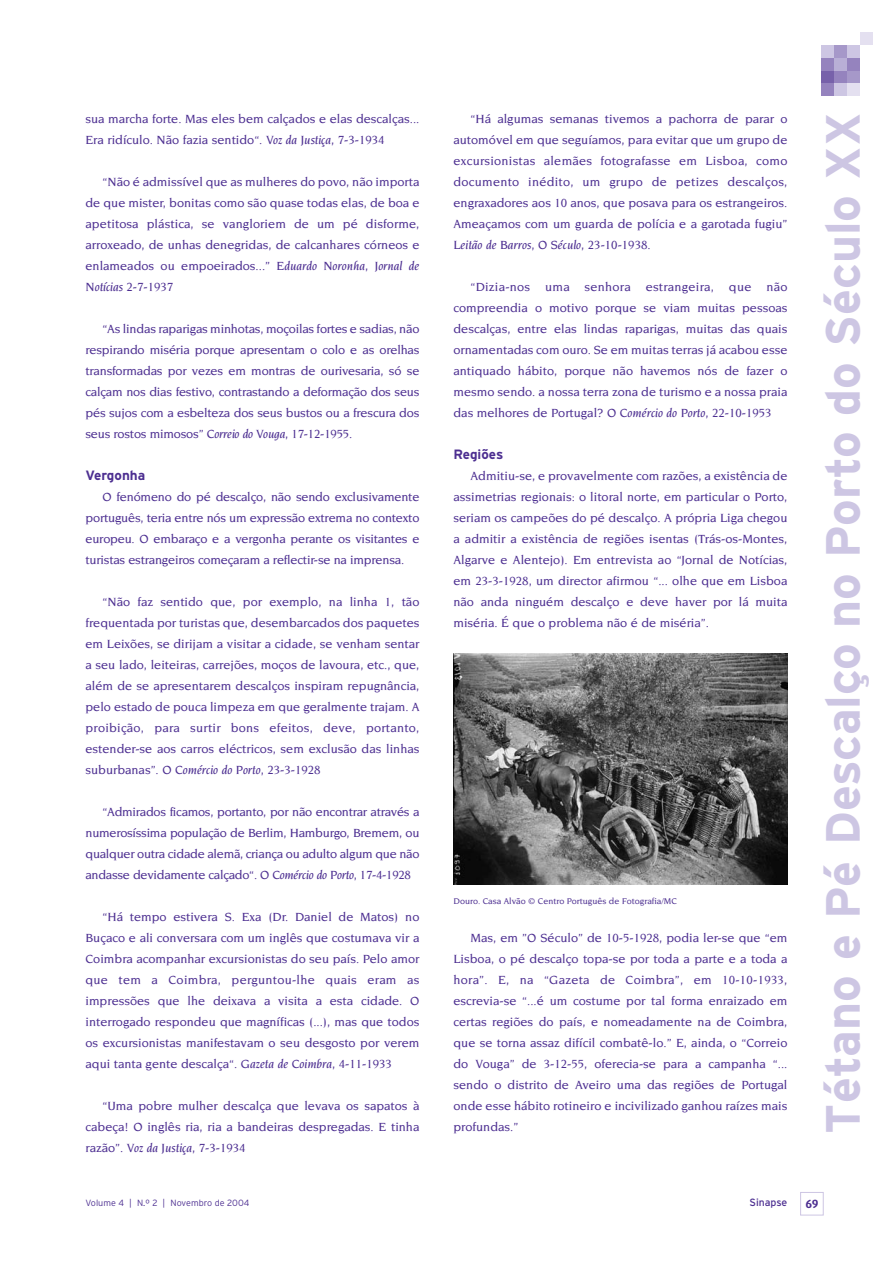
<style>
.page{position:relative;width:893px;height:1262px;background:#fff}
.page>*{position:absolute;margin:0;border:0;box-sizing:border-box;transform-origin:0 0}
.t1{font:700 48px "Interstate";color:#cdc6e3}
.t2{font:700 13.5px "Interstate";color:#4d2f91}
.t3{font:500 12.75px/21px "Novarese";color:#4d2f91;text-align:justify}
.t4{font:italic 500 12.75px "Novarese";color:#4d2f91}
.t5{font:700 12px "Dax";color:#4d2f91}
.t6{font:10.5px "Interstate";color:#4d2f91}
.t7{font:500 9px "Novarese";color:#4d2f91}
.t8{font:300 9px "Interstate";color:#4d2f91}
.s1{font-style:italic}
</style>
<div class="page">
<div style="left:821px;top:45px;width:13px;height:13px;background:#cdc6e3"></div>
<div style="left:834px;top:45px;width:13px;height:13px;background:#a698c9"></div>
<div style="left:834px;top:58px;width:13px;height:13px;background:#b9afd6"></div>
<div style="left:821px;top:58px;width:13px;height:13px;background:#9583be"></div>
<div style="left:821px;top:71px;width:13px;height:13px;background:#7761aa"></div>
<div style="left:834px;top:71px;width:13px;height:13px;background:#9583be"></div>
<div style="left:847px;top:45px;width:12px;height:13px;background:#cdc6e3"></div>
<div style="left:859px;top:33px;width:13px;height:12px;background:#e4e0f0"></div>
<div style="left:847px;top:58px;width:12px;height:13px;background:#9583be"></div>
<div style="left:847px;top:71px;width:12px;height:13px;background:#a698c9"></div>
<div style="left:821px;top:84px;width:13px;height:12px;background:#9583be"></div>
<div style="left:834px;top:84px;width:13px;height:12px;background:#cdc6e3"></div>
<div style="left:847px;top:84px;width:12px;height:12px;background:#e4e0f0"></div>
<div style="left:800px;top:1192px;width:23px;height:23px;border:1px solid #cdc6e3"></div>
<img style="left:453px;top:653px;width:334px;height:231px">
<p class="t3" style="left:85px;top:109px;width:335px">sua marcha forte. Mas eles bem calçados e elas descalças...<br>Era ridículo. Não fazia sentido“. <span class="s1">Voz da Justiça, 7-3-1934</span></p>
<p class="t3" style="left:85px;top:172px;width:335px;text-indent:17px">“Não é admissível que as mulheres do povo, não importa de que mister, bonitas como são quase todas elas, de boa e apetitosa plástica, se vangloriem de um pé disforme, arroxeado, de unhas denegridas, de calcanhares córneos e enlameados ou empoeirados...” <span class="s1">Eduardo Noronha, Jornal de Notícias 2-7-1937</span></p>
<p class="t3" style="left:85px;top:319px;width:335px;text-indent:17px">“As lindas raparigas minhotas, moçoilas fortes e sadias, não respirando miséria porque apresentam o colo e as orelhas transformadas por vezes em montras de ourivesaria, só se calçam nos dias festivo, contrastando a deformação dos seus pés sujos com a esbelteza dos seus bustos ou a frescura dos seus rostos mimosos” <span class="s1">Correio do Vouga, 17-12-1955.</span></p>
<p class="t2" style="left:85px;top:470px;width:61px">Vergonha</p>
<p class="t3" style="left:85px;top:487px;width:335px;text-indent:17px">O fenómeno do pé descalço, não sendo exclusivamente português, teria entre nós um expressão extrema no contexto europeu. O embaraço e a vergonha perante os visitantes e turistas estrangeiros começaram a reflectir-se na imprensa.</p>
<p class="t3" style="left:85px;top:592px;width:335px;text-indent:17px">“Não faz sentido que, por exemplo, na linha 1, tão frequentada por turistas que, desembarcados dos paquetes em Leixões, se dirijam a visitar a cidade, se venham sentar a seu lado, leiteiras, carrejões, moços de lavoura, etc., que, além de se apresentarem descalços inspiram repugnância, pelo estado de pouca limpeza em que geralmente trajam. A proibição, para surtir bons efeitos, deve, portanto, estender-se aos carros eléctricos, sem exclusão das linhas suburbanas”. <span class="s1">O Comércio do Porto, 23-3-1928</span></p>
<p class="t3" style="left:85px;top:802px;width:335px;text-indent:17px">“Admirados ficamos, portanto, por não encontrar através a numerosíssima população de Berlim, Hamburgo, Bremem, ou qualquer outra cidade alemã, criança ou adulto algum que não andasse devidamente calçado“. <span class="s1">O Comércio do Porto, 17-4-1928</span></p>
<p class="t3" style="left:85px;top:907px;width:335px;text-indent:17px">“Há tempo estivera S. Exa (Dr. Daniel de Matos) no Buçaco e ali conversara com um inglês que costumava vir a Coimbra acompanhar excursionistas do seu país. Pelo amor que tem a Coimbra, perguntou-lhe quais eram as impressões que lhe deixava a visita a esta cidade. O interrogado respondeu que magníficas (...), mas que todos os excursionistas manifestavam o seu desgosto por verem aqui tanta gente descalça“. <span class="s1">Gazeta de Coimbra, 4-11-1933</span></p>
<p class="t3" style="left:85px;top:1096px;width:335px;text-indent:17px">“Uma pobre mulher descalça que levava os sapatos à cabeça! O inglês ria, ria a bandeiras despregadas. E tinha razão”. <span class="s1">Voz da Justiça, 7-3-1934</span></p>
<p class="t3" style="left:453px;top:109px;width:335px;text-indent:17px">“Há algumas semanas tivemos a pachorra de parar o automóvel em que seguíamos, para evitar que um grupo de excursionistas alemães fotografasse em Lisboa, como documento inédito, um grupo de petizes descalços, engraxadores aos 10 anos, que posava para os estrangeiros.<br>Ameaçamos com um guarda de polícia e a garotada fugiu”</p>
<p class="t4" style="left:453px;top:239px;width:199px">Leitão de Barros, O Século, 23-10-1938.</p>
<p class="t3" style="left:453px;top:277px;width:335px;text-indent:17px">“Dizia-nos uma senhora estrangeira, que não compreendia o motivo porque se viam muitas pessoas descalças, entre elas lindas raparigas, muitas das quais ornamentadas com ouro. Se em muitas terras já acabou esse antiquado hábito, porque não havemos nós de fazer o mesmo sendo. a nossa terra zona de turismo e a nossa praia das melhores de Portugal? <span class="s1">O Comércio do Porto, 22-10-1953</span></p>
<p class="t2" style="left:453px;top:449px;width:51px">Regiões</p>
<p class="t3" style="left:453px;top:466px;width:335px;text-indent:17px">Admitiu-se, e provavelmente com razões, a existência de assimetrias regionais: o litoral norte, em particular o Porto, seriam os campeões do pé descalço. A própria Liga chegou a admitir a existência de regiões isentas (Trás-os-Montes, Algarve e Alentejo). Em entrevista ao “Jornal de Notícias, em 23-3-1928, um director afirmou “... olhe que em Lisboa não anda ninguém descalço e deve haver por lá muita miséria. É que o problema não é de miséria”.</p>
<p class="t7" style="left:453px;top:897px;width:225px">Douro. Casa Alvão © Centro Português de Fotografia/MC</p>
<p class="t3" style="left:453px;top:928px;width:335px;text-indent:17px">Mas, em ”O Século” de 10-5-1928, podia ler-se que “em Lisboa, o pé descalço topa-se por toda a parte e a toda a hora”. E, na “Gazeta de Coimbra”, em 10-10-1933, escrevia-se “...é um costume por tal forma enraizado em certas regiões do país, e nomeadamente na de Coimbra, que se torna assaz difícil combatê-lo.” E, ainda, o “Correio do Vouga” de 3-12-55, oferecia-se para a campanha “... sendo o distrito de Aveiro uma das regiões de Portugal onde esse hábito rotineiro e incivilizado ganhou raízes mais profundas.”</p>
<h1 class="t1" style="left:825px;top:1133px;width:1022px;rotate:-90deg">Tétano e Pé Descalço no Porto do Século XX</h1>
<p class="t8" style="left:85px;top:1199px;width:165px">Volume 4 | N.º 2 | Novembro de 2004</p>
<p class="t6" style="left:749px;top:1198px;width:39px">Sinapse</p>
<p class="t5" style="left:805px;top:1198px;width:15px">69</p>
</div>
